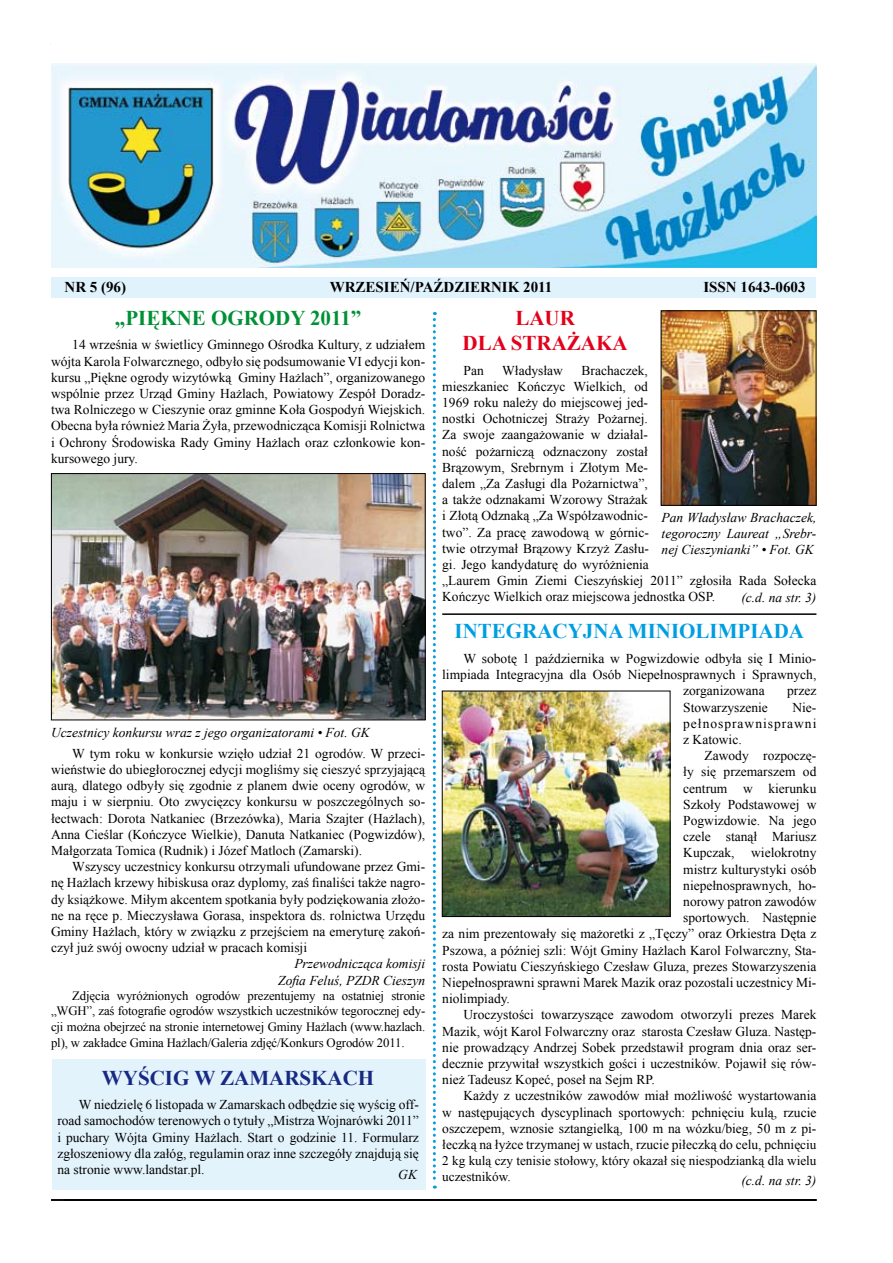
<style>
.page{position:relative;width:893px;height:1263px;background:#fff}
.page>*{position:absolute;margin:0;border:0;box-sizing:border-box;transform-origin:0 0}
.t1{font:700 21px "Times New Roman";color:#009ee0}
.t2{font:700 21px "Times New Roman";color:#009036}
.t3{font:700 21px "Times New Roman";color:#172983}
.t4{font:700 21px/25.2px "Times New Roman";color:#e2001a;text-align:center}
.t5{font:700 15px "Times New Roman";color:#000}
.t6{font:13.5px/16.2px "Times New Roman";color:#000;text-align:justify}
.t7{font:italic 13.5px/16.2px "Times New Roman";color:#000;text-align:justify}
.t8{font:13.2px/15.9px "Times New Roman";color:#000}
.t9{font:12.75px/15.6px "Times New Roman";letter-spacing:-.01em;color:#000;text-align:justify}
.s1{font-size:13.2px}
</style>
<div class="page">
<hr style="left:51px;top:1199px;width:765px;height:2px;background:#000">
<svg style="left:433px;top:312px;width:3px;height:876px"></svg>
<hr style="left:442px;top:613px;width:374px;height:2px;background:#000">
<img style="left:53px;top:475px;width:371px;height:243px">
<div style="left:51px;top:473px;width:375px;height:247px;border:1px solid #000"></div>
<img style="left:663px;top:312px;width:151px;height:192px">
<div style="left:661px;top:310px;width:155px;height:196px;border:1px solid #000"></div>
<img style="left:444px;top:693px;width:224px;height:222px">
<div style="left:442px;top:691px;width:228px;height:226px;border:1px solid #000"></div>
<div style="left:51px;top:277px;width:765px;height:20px;background:#e0f2fb"></div>
<img style="left:51px;top:64px;width:765px;height:204px">
<div style="left:52px;top:1059px;width:373px;height:130px;background:#e2f3fb"></div>
<p class="t5" style="left:64px;top:276px;width:63px">Nr 5 (96)</p>
<p class="t5" style="left:330px;top:276px;width:224px">WRZESIEŃ/PAŹDZIERNIK 2011</p>
<p class="t5" style="left:703px;top:276px;width:104px">ISSN 1643-0603</p>
<h1 class="t2" style="left:115px;top:303px;width:248px">„PIĘKNE OGRODY 2011”</h1>
<p class="t6" style="left:51px;top:336px;width:376px;text-indent:21px">14 września w świetlicy Gminnego Ośrodka Kultury, z udziałem wójta Karola Folwarcznego, odbyło się podsumowanie VI edycji kon&shy;kursu „Piękne ogrody wizytówką Gminy Hażlach”, organizowanego wspólnie przez Urząd Gminy Hażlach, Powiatowy Zespół Doradz&shy;twa Rolniczego w Cieszynie oraz gminne Koła Gospodyń Wiejskich.<br>Obecna była również Maria Żyła, przewodnicząca Komisji Rolnictwa i Ochrony Środowiska Rady Gminy Hażlach oraz członkowie kon&shy;kursowego jury.</p>
<p class="t7" style="left:51px;top:724px;width:320px">Uczestnicy konkursu wraz z jego organizatorami • Fot. GK</p>
<p class="t6" style="left:51px;top:745px;width:376px;text-indent:21px">W tym roku w konkursie wzięło udział 21 ogrodów. W przeci&shy;wieństwie do ubiegłorocznej edycji mogliśmy się cieszyć sprzyjającą aurą, dlatego odbyły się zgodnie z planem dwie oceny ogrodów, w maju i w sierpniu. Oto zwycięzcy konkursu w poszczególnych so&shy;łectwach: Dorota Natkaniec (Brzezówka), Maria Szajter (Hażlach), Anna Cieślar (Kończyce Wielkie), Danuta Natkaniec (Pogwizdów), Małgorzata Tomica (Rudnik) i Józef Matloch (Zamarski).</p>
<p class="t6" style="left:51px;top:858px;width:376px;text-indent:21px">Wszyscy uczestnicy konkursu otrzymali ufundowane przez Gmi&shy;nę Hażlach krzewy hibiskusa oraz dyplomy, zaś finaliści także nagro&shy;dy książkowe. Miłym akcentem spotkania były podziękowania złożo&shy;ne na ręce p. Mieczysława Gorasa, inspektora ds. rolnictwa Urzędu Gminy Hażlach, który w związku z przejściem na emeryturę zakoń&shy;czył już swój owocny udział w pracach komisji</p>
<p class="t7" style="left:278px;top:955px;width:149px;text-align:right">Przewodnicząca komisji<br>Zofia Feluś, PZDR Cieszyn</p>
<p class="t9" style="left:51px;top:988px;width:376px;text-indent:21px">Zdjęcia wyróżnionych ogrodów prezentujemy na ostatniej stronie „WGH”, zaś fotografie ogrodów wszystkich uczestników tegorocznej edy&shy;cji można obejrzeć na stronie internetowej Gminy Hażlach (www.hazlach. pl), w zakładce Gmina Hażlach/Galeria zdjęć/Konkurs Ogrodów 2011.</p>
<h1 class="t3" style="left:102px;top:1063px;width:274px">WYŚCIG W ZAMARSKACH</h1>
<p class="t6" style="left:57px;top:1096px;width:363px;text-indent:21px">W niedzielę 6 listopada w Zamarskach odbędzie się wyścig off&shy;road samochodów terenowych o tytuły „Mistrza Wojnarówki 2011” i puchary Wójta Gminy Hażlach. Start o godzinie 11. Formularz zgłoszeniowy dla załóg, regulamin oraz inne szczegóły znajdują się na stronie www.landstar.pl.</p>
<p class="t7" style="left:398px;top:1166px;width:20px">GK</p>
<h1 class="t4" style="left:462px;top:304px;width:167px">LAUR<br>DLA STRAŻAKA</h1>
<p class="t6" style="left:463px;top:362px;width:22px">Pan</p>
<p class="t6" style="left:502px;top:362px;width:62px">Władysław</p>
<p class="t6" style="left:442px;top:362px;width:376px;text-align:left;text-indent:139px">Brachaczek,<br>mieszkaniec Kończyc Wielkich, od<br>1969 roku należy do miejscowej jed-<br>nostki Ochotniczej Straży Pożarnej.<br>Za swoje zaangażowanie w działal-<br>ność pożarniczą odznaczony został<br>Brązowym, Srebrnym i Złotym Me-<br>dalem „Za Zasługi dla Pożarnictwa”,<br>a także odznakami Wzorowy Strażak<br>i Złotą Odznaką „Za Współzawodnic-<br>two”. Za pracę zawodową w górnic-<br>twie otrzymał Brązowy Krzyż Zasłu-<br>gi. Jego kandydaturę do wyróżnienia<br>„Laurem Gmin Ziemi Cieszyńskiej 2011” zgłosiła Rada Sołecka Kończyc Wielkich oraz miejscowa jednostka OSP.</p>
<h1 class="t1" style="left:455px;top:617px;width:351px">INTEGRACYJNA MINIOLIMPIADA</h1>
<p class="t6" style="left:463px;top:650px;width:354px">W sobotę 1 października w Pogwizdowie odbyła się I Minio-</p>
<p class="t6" style="left:442px;top:666px;width:376px">limpiada Integracyjna dla Osób Niepełnosprawnych i Sprawnych,</p>
<p class="t6" style="left:683px;top:682px;width:83px">zorganizowana</p>
<p class="t6" style="left:787px;top:682px;width:31px">przez</p>
<p class="t6" style="left:683px;top:699px;width:86px">Stowarzyszenie</p>
<p class="t7" style="left:662px;top:509px;width:156px">Pan Władysław Brachaczek, tegoroczny Laureat „Srebr&shy;nej Cieszynianki” • Fot. GK</p>
<p class="t7" style="left:741px;top:589px;width:76px">(c.d. na str. 3)</p>
<p class="t6" style="left:683px;top:699px;width:135px;text-indent:109px">Nie&shy;pełnosprawnisprawni z Katowic.</p>
<p class="t6" style="left:704px;top:747px;width:113px">Zawody rozpoczę-</p>
<p class="t6" style="left:683px;top:763px;width:135px">ły się przemarszem od</p>
<p class="t6" style="left:683px;top:780px;width:135px">centrum w kierunku</p>
<p class="t6" style="left:683px;top:796px;width:135px">Szkoły Podstawowej w</p>
<p class="t6" style="left:683px;top:812px;width:135px">Pogwizdowie. Na jego</p>
<p class="t6" style="left:683px;top:828px;width:135px">czele stanął Mariusz</p>
<p class="t6" style="left:683px;top:844px;width:135px">Kupczak, wielokrotny</p>
<p class="t6" style="left:683px;top:861px;width:135px">mistrz kulturystyki osób</p>
<p class="t6" style="left:683px;top:877px;width:135px">niepełnosprawnych, ho-</p>
<p class="t6" style="left:683px;top:893px;width:135px">norowy patron zawodów</p>
<p class="t6" style="left:683px;top:909px;width:135px">sportowych. Następnie</p>
<p class="t6" style="left:442px;top:925px;width:376px">za nim prezentowały się mażoretki z „Tęczy” oraz Orkiestra Dęta z</p>
<p class="t6" style="left:442px;top:942px;width:376px">Pszowa, a później szli: Wójt Gminy Hażlach Karol Folwarczny, Sta-</p>
<p class="t6" style="left:442px;top:958px;width:376px">rosta Powiatu Cieszyńskiego Czesław Gluza, prezes Stowarzyszenia</p>
<p class="t6" style="left:442px;top:974px;width:376px">Niepełnosprawni sprawni Marek Mazik oraz pozostali uczestnicy Mi-</p>
<p class="t6" style="left:442px;top:990px;width:69px">niolimpiady.</p>
<p class="t6" style="left:463px;top:1006px;width:354px">Uroczystości towarzyszące zawodom otworzyli prezes Marek</p>
<p class="t6" style="left:442px;top:1023px;width:376px">Mazik, wójt Karol Folwarczny oraz starosta Czesław Gluza. Następ-</p>
<p class="t6" style="left:442px;top:1039px;width:376px">nie prowadzący Andrzej Sobek przedstawił program dnia oraz ser-</p>
<p class="t6" style="left:442px;top:1055px;width:376px">decznie przywitał wszystkich gości i uczestników. Pojawił się rów-</p>
<p class="t6" style="left:442px;top:1071px;width:214px">nież Tadeusz Kopeć, poseł na Sejm RP.</p>
<p class="t6" style="left:463px;top:1087px;width:354px">Każdy z uczestników zawodów miał możliwość wystartowania</p>
<p class="t6" style="left:442px;top:1104px;width:376px">w następujących dyscyplinach sportowych: pchnięciu kulą, rzucie</p>
<p class="t6" style="left:442px;top:1120px;width:376px">oszczepem, wznosie sztangielką, 100 m na wózku/bieg, 50 m z pi-</p>
<p class="t6" style="left:442px;top:1136px;width:376px">łeczką na łyżce trzymanej w ustach, rzucie piłeczką do celu, pchnię<span class="s1">ciu</span></p>
<p class="t8" style="left:442px;top:1152px;width:376px">2 kg kulą czy tenisie stołowy, który okazał się niespodzianką dla wielu uczestników.</p>
<p class="t7" style="left:741px;top:1172px;width:76px">(c.d. na str. 3)</p>
</div>
